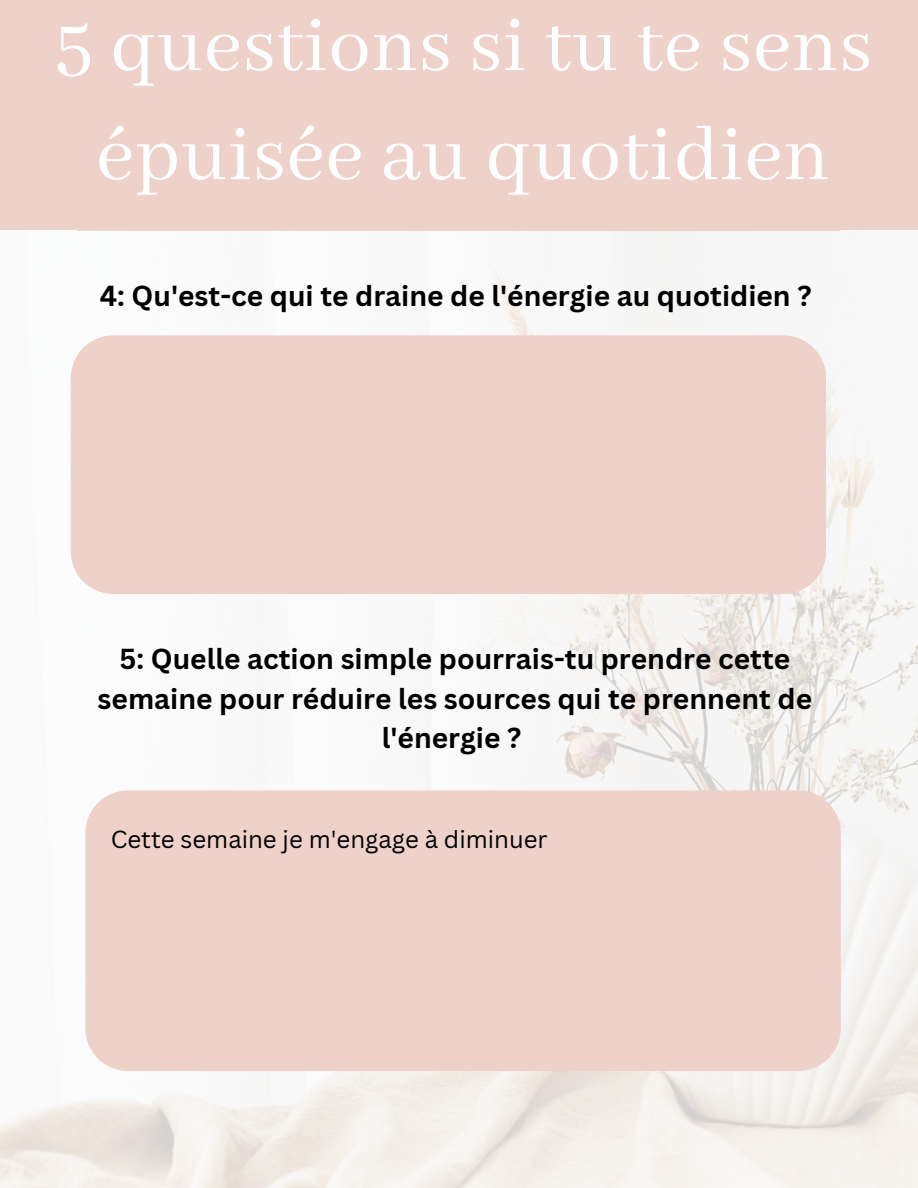
<style>
.page{position:relative;width:918px;height:1188px;background:#fff}
.page>*{position:absolute;margin:0;border:0;box-sizing:border-box;transform-origin:0 0}
.t1{font:84px/109.2px "Abhaya Libre";letter-spacing:.01em;color:#fff;text-align:center}
.t2{font:700 28.2px/39.3px "Canva Sans";color:#000;text-align:center}
.t3{font:24px "Canva Sans";color:#000}
</style>
<div class="page">
<img style="left:0;top:230px;width:918px;height:958px">
<div style="left:0;top:0;width:918px;height:230px;background:#eed1c9"></div>
<div style="left:71px;top:335px;width:755px;height:259px;background:#eed1c9"></div>
<div style="left:85px;top:790px;width:756px;height:281px;background:#eed1c9"></div>
<p class="t1" style="left:54px;top:-6px;width:820px">5 questions si tu te sens épuisée au quotidien</p>
<p class="t2" style="left:100px;top:276px;width:713px">4: Qu'est-ce qui te draine de l'énergie au quotidien ?</p>
<p class="t2" style="left:98px;top:639px;width:716px">5: Quelle action simple pourrais-tu prendre cette semaine pour réduire les sources qui te prennent de l'énergie ?</p>
<p class="t3" style="left:111px;top:822px;width:438px">Cette semaine je m'engage à diminuer</p>
</div>
